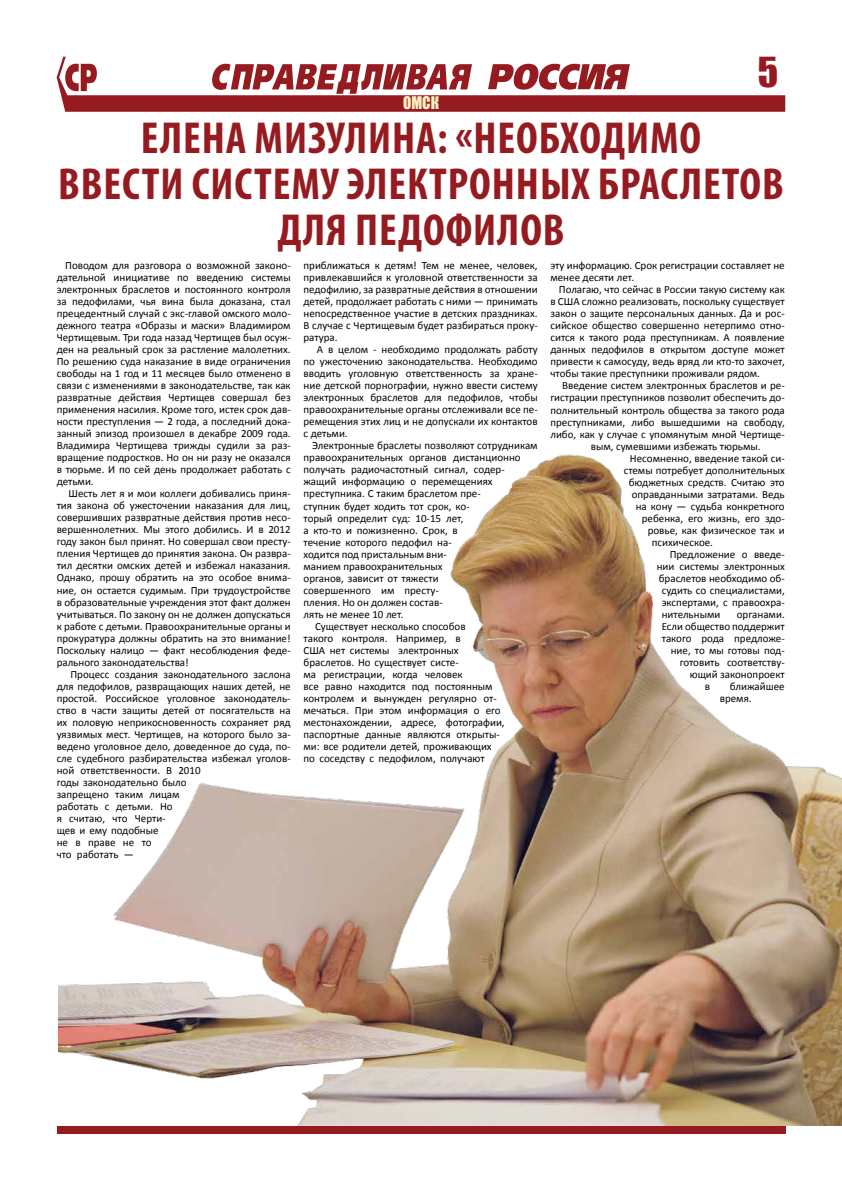
<style>
.page{position:relative;width:842px;height:1191px;background:#fff}
.page>*{position:absolute;margin:0;border:0;box-sizing:border-box;transform-origin:0 0}
.t1{font:700 condensed 45px/46px "Myriad Pro";letter-spacing:.02em;color:#961b20;text-align:center}
.t2{font:38px "Impact";color:#961b20}
.t3{font:16px "Impact";color:#fff0c0;scale:.95 1}
.t4{font:11px/12px "Calibri";color:#000;text-align:justify}
</style>
<div class="page">
<svg style="left:57px;top:57px;width:728px;height:55px"></svg>
<div style="left:57px;top:1126px;width:728px;height:8px;background:#961b20"></div>
<img style="left:58px;top:454px;width:784px;height:671px">
<h3 class="t3" style="left:403px;top:91px;width:39px">ОМСК</h3>
<h2 class="t2" style="left:758px;top:42px;width:22px">5</h2>
<h1 class="t1" style="left:58px;top:114px;width:727px">Елена Мизулина: «Необходимо<br>ввести систему электронных браслетов для педофилов</h1>
<p class="t4" style="left:57px;top:260px;width:236px;text-indent:9px">Поводом для разговора о возможной законо&shy;дательной инициативе по введению системы электронных браслетов и постоянного контроля за педофилами, чья вина была доказана, стал прецедентный случай с экс-главой омского моло&shy;дежного театра «Образы и маски» Владимиром Чертищевым. Три года назад Чертищев был осуж&shy;ден на реальный срок за растление малолетних.<br>По решению суда наказание в виде ограничения свободы на 1 год и 11 месяцев было отменено в связи с изменениями в законодательстве, так как развратные действия Чертищев совершал без применения насилия. Кроме того, истек срок дав&shy;ности преступления — 2 года, а последний дока&shy;занный эпизод произошел в декабре 2009 года.<br>Владимира Чертищева трижды судили за раз&shy;вращение подростков. Но он ни разу не оказался в тюрьме. И по сей день продолжает работать с детьми.</p>
<p class="t4" style="left:57px;top:488px;width:236px;text-indent:12px">Шесть лет я и мои коллеги добивались приня&shy;тия закона об ужесточении наказания для лиц, совершивших развратные действия против несо&shy;вершеннолетних. Мы этого добились. И в 2012 году закон был принят. Н о совершал свои престу&shy;пления Чертищев до принятия закона. Он развра&shy;тил десятки омских детей и избежал наказания.<br>Однако, прошу обратить на это особое внима&shy;ние, он остается судимым. При трудоустройстве в образовательные учреждения этот факт должен учитываться. По закону он не должен допускаться к работе с детьми. Правоохранительные органы и прокуратура должны обратить на это внимание!<br>Поскольку налицо — факт несоблюдения феде&shy;рального законодательства!</p>
<p class="t4" style="left:57px;top:668px;width:236px;text-align:left;text-indent:14px">Процесс создания законодательного заслона для педофилов, развращающих наших детей, не простой. Российское уголовное законодатель&shy;ство в части защиты детей от посягательств на их половую неприкосновенность сохраняет ряд уязвимых мест. Чертищев, на которого было за&shy;ведено уголовное дело, доведенное до суда, по&shy;сле судебного разбирательства избежал уголов&shy;ной ответственности. В 2010<br>годы законодательно было<br>запрещено таким лицам<br>работать с детьми. Н о<br>я считаю, что Черти-<br>щев и ему подобные<br>не в праве не то<br>что работать —</p>
<p class="t4" style="left:304px;top:260px;width:236px">приближаться к детям! Тем не менее, человек, привлекавшийся к уголовной ответственности за педофилию, за развратные действия в отношении детей, продолжает работать с ними — принимать непосредственное участие в детских праздниках.<br>В случае с Чертищевым будет разбираться проку&shy;ратура.</p>
<p class="t4" style="left:304px;top:344px;width:236px;text-indent:13px">А в целом - необходимо продолжать работу по ужесточению законодательства. Н еобходимо вводить уголовную ответственность за хране&shy;ние детской порнографии, нужно ввести систему электронных браслетов для педофилов, чтобы правоохранительные органы отслеживали все пе&shy;ремещения этих лиц и не допускали их контактов с детьми.</p>
<p class="t4" style="left:312px;top:440px;width:227px">Электронные браслеты позволяют сотрудникам</p>
<p class="t4" style="left:304px;top:452px;width:219px">правоохранительных органов дистанционно</p>
<p class="t4" style="left:304px;top:464px;width:203px">получать радиочастотный сигнал, содер-</p>
<p class="t4" style="left:304px;top:476px;width:191px">жащий информацию о перемещениях</p>
<p class="t4" style="left:304px;top:488px;width:179px">преступника. С таким браслетом пре-</p>
<p class="t4" style="left:304px;top:500px;width:168px">ступник будет ходить тот срок, ко-</p>
<p class="t4" style="left:304px;top:512px;width:162px">торый определит суд: 10-15 лет,</p>
<p class="t4" style="left:304px;top:524px;width:156px">а кто-то и пожизненно. Срок, в</p>
<p class="t4" style="left:304px;top:536px;width:150px">течение которого педофил на-</p>
<p class="t4" style="left:304px;top:548px;width:145px">ходится под пристальным вни-</p>
<p class="t4" style="left:304px;top:560px;width:141px">манием правоохранительных</p>
<p class="t4" style="left:304px;top:572px;width:137px">органов, зависит от тяжести</p>
<p class="t4" style="left:304px;top:584px;width:137px">совершенного им престу-</p>
<p class="t4" style="left:304px;top:596px;width:141px">пления. Но он должен состав-</p>
<p class="t4" style="left:304px;top:608px;width:102px">лять не менее 10 лет.</p>
<p class="t4" style="left:315px;top:620px;width:152px">Существует несколько способов</p>
<p class="t4" style="left:304px;top:632px;width:159px">такого контроля. Например, в</p>
<p class="t4" style="left:304px;top:644px;width:157px">США нет системы электронных</p>
<p class="t4" style="left:304px;top:656px;width:157px">браслетов. Н о существует систе-</p>
<p class="t4" style="left:304px;top:668px;width:161px">ма регистрации, когда человек</p>
<p class="t4" style="left:304px;top:680px;width:191px">все равно находится под постоянным</p>
<p class="t4" style="left:304px;top:692px;width:195px">контролем и вынужден регулярно от-</p>
<p class="t4" style="left:304px;top:704px;width:199px">мечаться. При этом информация о его</p>
<p class="t4" style="left:304px;top:716px;width:203px">местонахождении, адресе, фотографии,</p>
<p class="t4" style="left:304px;top:728px;width:198px">паспортные данные являются открыты-</p>
<p class="t4" style="left:304px;top:740px;width:190px">ми: все родители детей, проживающих</p>
<p class="t4" style="left:304px;top:752px;width:183px">по соседству с педофилом, получают</p>
<p class="t4" style="left:550px;top:260px;width:236px">эту информацию. Срок регистрации составляет не менее десяти лет.</p>
<p class="t4" style="left:550px;top:284px;width:236px;text-indent:9px">Полагаю, что сейчас в России такую систему как в США сложно реализовать, поскольку существует закон о защите персональных данных. Да и рос&shy;сийское общество совершенно нетерпимо отно&shy;сится к такого рода преступникам. А появление данных педофилов в открытом доступе может привести к самосуду, ведь вряд ли кто-то захочет, чтобы такие преступники проживали рядом.</p>
<p class="t4" style="left:562px;top:380px;width:224px">Введение систем электронных браслетов и ре-</p>
<p class="t4" style="left:550px;top:392px;width:236px">гистрации преступников позволит обеспечить до-</p>
<p class="t4" style="left:550px;top:404px;width:236px">полнительный контроль общества за такого рода</p>
<p class="t4" style="left:550px;top:416px;width:236px">преступниками, либо вышедшими на свободу,</p>
<p class="t4" style="left:550px;top:428px;width:236px">либо, как у случае с упомянутым мной Чертище-</p>
<p class="t4" style="left:591px;top:440px;width:171px">вым, сумевшими избежать тюрьмы.</p>
<p class="t4" style="left:630px;top:452px;width:156px">Несомненно, введение такой си-</p>
<p class="t4" style="left:624px;top:464px;width:163px">стемы потребует дополнительных</p>
<p class="t4" style="left:629px;top:476px;width:157px">бюджетных средств. Считаю это</p>
<p class="t4" style="left:632px;top:488px;width:155px">оправданными затратами. Ведь</p>
<p class="t4" style="left:636px;top:500px;width:150px">на кону — судьба конкретного</p>
<p class="t4" style="left:642px;top:512px;width:144px">ребенка, его жизнь, его здо-</p>
<p class="t4" style="left:648px;top:524px;width:139px">ровье, как физическое так и</p>
<p class="t4" style="left:652px;top:536px;width:63px">психическое.</p>
<p class="t4" style="left:670px;top:548px;width:117px">Предложение о введе-</p>
<p class="t4" style="left:657px;top:560px;width:129px">нии системы электронных</p>
<p class="t4" style="left:659px;top:572px;width:127px">браслетов необходимо об-</p>
<p class="t4" style="left:662px;top:584px;width:125px">судить со специалистами,</p>
<p class="t4" style="left:662px;top:596px;width:124px">экспертами, с правоохра-</p>
<p class="t4" style="left:662px;top:608px;width:60px">нительными</p>
<p class="t4" style="left:737px;top:608px;width:49px">органами.</p>
<p class="t4" style="left:662px;top:620px;width:125px">Если общество поддержит</p>
<p class="t4" style="left:662px;top:632px;width:125px">такого рода предложе-</p>
<p class="t4" style="left:671px;top:644px;width:115px">ние, то мы готовы под-</p>
<p class="t4" style="left:680px;top:656px;width:107px">готовить соответству-</p>
<p class="t4" style="left:690px;top:668px;width:96px">ющий законопроект</p>
<p class="t4" style="left:705px;top:680px;width:7px">в</p>
<p class="t4" style="left:720px;top:680px;width:67px;text-indent:10px">ближайшее время.</p>
</div>
